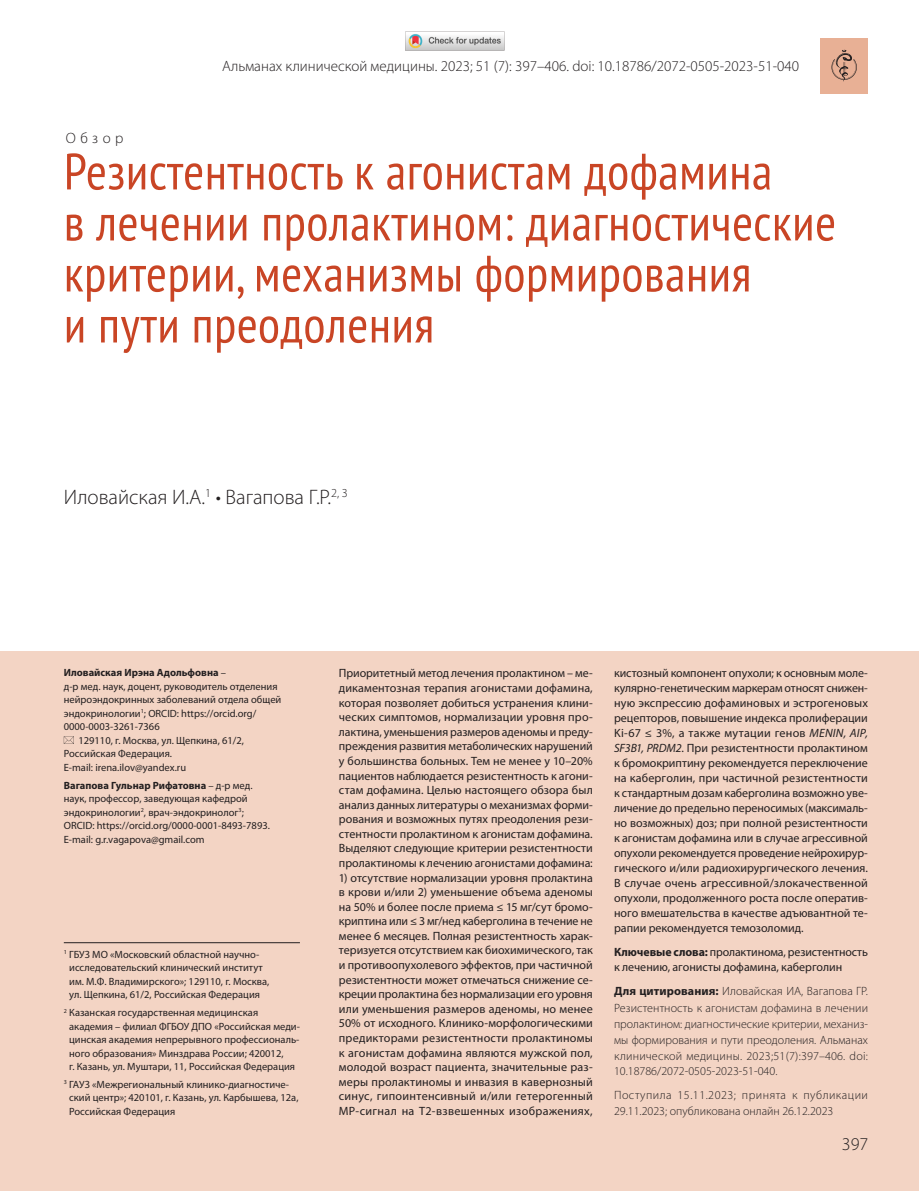
<style>
.page{position:relative;width:919px;height:1191px;background:#fff}
.page>*{position:absolute;margin:0;border:0;box-sizing:border-box;transform-origin:0 0}
.Заголовок-1{font:condensed 51px/51px "PT Sans";letter-spacing:.01em;color:#c94525}
.Авторы_Фамилии{font:300 21px "Myriad Pro";color:#231f20}
.Загаловок-2{font:300 18px "Myriad Pro";color:#231f20}
.t1{font:300 15px "Myriad Pro";color:#231f20}
.Резюме{font:12px/14.5px "Myriad Pro";color:#231f20;text-align:justify}
.doi{font:300 12px/16.2px "Myriad Pro";letter-spacing:.01em;color:#231f20;text-align:justify}
.doi-2{font:300 12px/16.2px "Myriad Pro";letter-spacing:.03em;color:#231f20}
.Авторы_Регалии{font:10.5px/13.5px "Myriad Pro";color:#231f20}
.Сноска-2{font:10.5px/13.5px "Myriad Pro";color:#231f20}
.Сноска-1{font:10.5px/13.5px "Myriad Pro";color:#231f20}
.Авторы_Регалии-2{font:700 10.5px "Myriad Pro";color:#231f20}
.s1{font-weight:400}
.s2{font-weight:700}
.s3{font-style:italic}
</style>
<div class="page">
<div style="left:0;top:651px;width:918px;height:540px;background:#f3d4c4"></div>
<svg style="left:64px;top:736px;width:10px;height:8px"></svg>
<hr style="left:64px;top:942px;width:236px;height:1px;background:#231f20">
<div style="left:820px;top:38px;width:47px;height:55px;background:#e8b095"></div>
<svg style="left:831px;top:50px;width:25px;height:32px"></svg>
<img style="left:405px;top:31px;width:99px;height:20px">
<p class="t1" style="left:66px;top:129px;width:59px">Обзор</p>
<p class="t1" style="left:222px;top:57px;width:578px">Альманах клинической медицины. 2023; 51 (7): 397–406. doi: 10.18786/2072-0505-2023-51-040</p>
<p class="Заголовок-1" style="left:64px;top:145px;width:773px">Резистентность к агонистам дофамина<br>в лечении пролактином: диагностические критерии, механизмы формирования<br>и пути преодоления</p>
<p class="Авторы_Фамилии" style="left:64px;top:484px;width:285px">Иловайская И.А.<sup>1</sup> • Вагапова Г.Р.<sup>2,</sup> <sup>3</sup></p>
<p class="Авторы_Регалии-2" style="left:64px;top:666px;width:164px">Иловайская Ирэна Адольфовна <span class="s1">–</span></p>
<p class="Авторы_Регалии" style="left:64px;top:679px;width:215px">д-р мед. наук, доцент, руководитель отделения</p>
<p class="Авторы_Регалии" style="left:64px;top:693px;width:219px">нейроэндокринных заболеваний отдела общей</p>
<p class="Авторы_Регалии" style="left:64px;top:706px;width:194px">эндокринологии<sup>1</sup>; ORCID: https://orcid.org/</p>
<p class="Авторы_Регалии" style="left:64px;top:720px;width:97px">0000-0003-3261-7366</p>
<p class="Авторы_Регалии" style="left:78px;top:733px;width:167px">129110, г. Москва, ул. Щепкина, 61/2,</p>
<p class="Авторы_Регалии" style="left:64px;top:747px;width:110px">Российская Федерация.</p>
<p class="Авторы_Регалии" style="left:64px;top:760px;width:124px">E-mail: irena.ilov@yandex.ru</p>
<p class="Авторы_Регалии" style="left:64px;top:778px;width:208px"><span class="s2">Вагапова Гульнар Рифатовна</span> – д-р мед. наук, профессор, заведующая кафедрой эндокринологии<sup>2</sup>, врач-эндокринолог<sup>3</sup>; ORCID: https://orcid.org/0000-0001-8493-7893.<br>E-mail: g.r.vagapova@gmail.com</p>
<p class="Сноска-1" style="left:69px;top:947px;width:202px;text-indent:-5px"><sup>1</sup> ГБУЗ МО «Московский областной научно&shy;исследовательский клинический институт им. М.Ф. Владимирского»; 129110, г. Москва, ул. Щепкина, 61/2, Российская Федерация</p>
<p class="Сноска-2" style="left:69px;top:1005px;width:232px;text-indent:-5px"><sup>2</sup> Казанская государственная медицинская академия – филиал ФГБОУ ДПО «Российская меди&shy;цинская академия непрерывного профессиональ&shy;ного образования» Минздрава России; 420012,<br>г. Казань, ул. Муштари, 11, Российская Федерация</p>
<p class="Сноска-2" style="left:69px;top:1077px;width:231px;text-indent:-5px"><sup>3</sup> ГАУЗ «Межрегиональный клинико-диагностиче&shy;ский центр»; 420101, г. Казань, ул. Карбышева, 12а,<br>Российская Федерация</p>
<p class="Резюме" style="left:339px;top:666px;width:255px">Приоритетный метод лечения пролактином – ме&shy;дикаментозная терапия агонистами дофамина, которая позволяет добиться устранения клини&shy;ческих симптомов, нормализации уровня про&shy;лактина, уменьшения размеров аденомы и преду&shy;преждения развития метаболических нарушений у большинства больных. Тем не менее у 10–20% пациентов наблюдается резистентность к агони&shy;стам дофамина. Цeлью настоящего обзора был анализ данных литературы о механизмах форми&shy;рования и возможных путях преодоления рези&shy;стентности пролактином к агонистам дофамина.<br>Выделяют следующие критерии резистентности пролактиномы к лечению агонистами дофамина:</p>
<p class="Резюме" style="left:339px;top:870px;width:255px">1) отсутствие нормализации уровня пролактина в крови и/или 2) уменьшение объема аденомы на 50% и более после приема ≤ 15 мг/сут бромо&shy;криптина или ≤ 3 мг/нед каберголина в течение не менее 6 месяцев. Полная резистентность харак&shy;теризуется отсутствием как биохимического, так и противоопухолевого эффектов, при частичной резистентности может отмечаться снижение се&shy;креции пролактина без нормализации его уровня или уменьшения размеров аденомы, но менее 50% от исходного. Клинико-морфологическими предикторами резистентности пролактиномы к агонистам дофамина являются мужской пол, молодой возраст пациента, значительные раз&shy;меры пролактиномы и инвазия в кавернозный синус, гипоинтенсивный и/или гетерогенный МР-сигнал на Т2-взвешенных изображениях,</p>
<p class="Резюме" style="left:614px;top:666px;width:255px;line-height:15px">кистозный компонент опухоли; к основным моле&shy;кулярно-генетическим маркерам относят снижен&shy;ную экспрессию дофаминовых и эстрогеновых рецепторов, повышение индекса пролиферации Ki-67 ≤ 3%, а также мутации генов <span class="s3">MENIN, AIP, SF3B1, PRDM2</span>. При резистентности пролактином к бромокриптину рекомендуется переключение на каберголин, при частичной резистентности к стандартным дозам каберголина возможно уве&shy;личение до предельно переносимых (максималь&shy;но возможных) доз; при полной резистентности к агонистам дофамина или в случае агрессивной опухоли рекомендуется проведение нейрохирур&shy;гического и/или радиохирургического лечения.<br>В случае очень агрессивной/злокачественной опухоли, продолженного роста после оператив&shy;ного вмешательства в качестве адъювантной те&shy;рапии рекомендуется темозоломид.</p>
<p class="Резюме" style="left:614px;top:944px;width:255px;line-height:15px"><span class="s2">Ключевые слова:</span> пролактинома, резистентность к лечению, агонисты дофамина, каберголин</p>
<p class="doi" style="left:614px;top:983px;width:255px"><span class="s2">Для цитирования:</span> Иловайская ИА, Вагапова ГР.<br>Резистентность к агонистам дофамина в лечении пролактином: диагностические критерии, механиз&shy;мы формирования и пути преодоления. Альманах клинической медицины. 2023;51(7):397–406. doi:</p>
<p class="doi" style="left:614px;top:1063px;width:165px">10.18786/2072-0505-2023-51-040.</p>
<p class="doi-2" style="left:614px;top:1086px;width:255px">Поступила 15.11.2023; принята к публикации<br>29.11.2023; опубликована онлайн 26.12.2023</p>
<p class="Загаловок-2" style="left:841px;top:1133px;width:28px">397</p>
</div>
